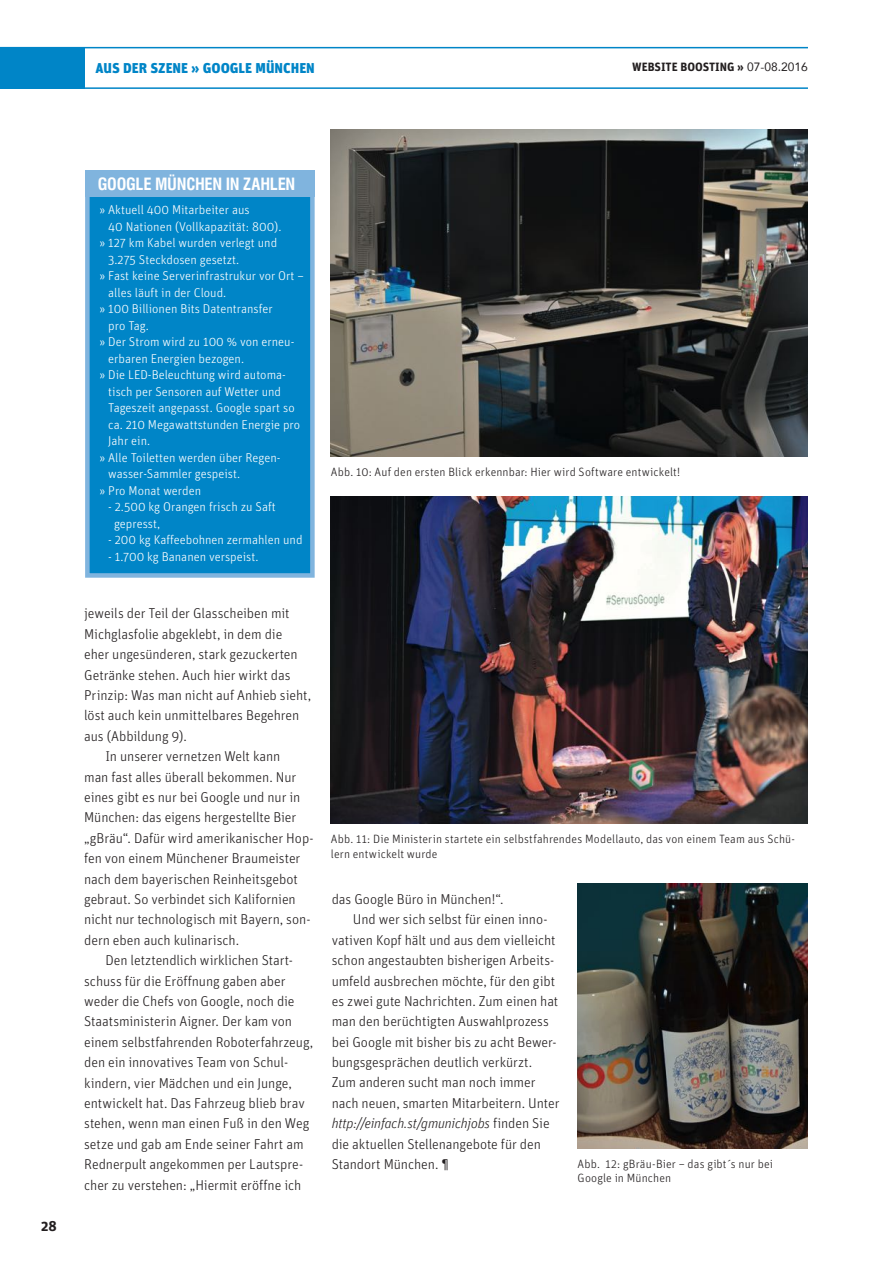
<style>
.page{position:relative;width:893px;height:1263px;background:#fff}
.page>*{position:absolute;margin:0;border:0;box-sizing:border-box;transform-origin:0 0}
.t1{font:700 condensed 16.5px "Swiss 721 BT";letter-spacing:-.015em;color:#fff}
.t2{font:300 14.25px "Unit";letter-spacing:-.005em;color:#231f20}
.t3{font:italic 300 14.25px "Unit";letter-spacing:-.015em;color:#231f20}
.t4{font:900 14.25px "Unit";color:#0085c7}
.t5{font:700 14.25px "Unit";color:#231f20}
.t6{font:300 12.75px/16.5px "Unit";color:#fff}
.t7{font:300 12px/14.4px "Unit";letter-spacing:.01em;color:#231f20}
.t8{font:700 12px "Unit";color:#231f20}
.s1{font-family:"Avenir";font-weight:400}
.s2{font-style:normal}
</style>
<div class="page">
<div style="left:0;top:47px;width:85px;height:41px;background:#0085c7"></div>
<hr style="left:0;top:47px;width:808px;height:1px;background:#0085c7">
<hr style="left:0;top:87px;width:808px;height:2px;background:#0085c7">
<img style="left:331px;top:129px;width:477px;height:328px">
<img style="left:331px;top:496px;width:477px;height:327px">
<img style="left:577px;top:883px;width:231px;height:265px">
<div style="left:85px;top:179px;width:230px;height:399px;background:#0085c7;border:4px solid #80b4de"></div>
<div style="left:85px;top:170px;width:230px;height:27px;background:#80b4de"></div>
<p class="t4" style="left:96px;top:59px;width:221px">AUS DER SZENE » GOOGLE MÜNCHEN</p>
<p class="t8" style="left:632px;top:59px;width:177px">WEBSITE BOOSTING » <span class="s1">07-08.2016</span></p>
<p class="t5" style="left:41px;top:1216px;width:17px">28</p>
<p class="t1" style="left:98px;top:174px;width:199px">GOOGLE MÜNCHEN IN ZAHLEN</p>
<p class="t6" style="left:99px;top:201px;width:152px">» Aktuell 400 Mitarbeiter aus</p>
<p class="t6" style="left:108px;top:218px;width:175px">40 Nationen (Vollkapazität: 800).</p>
<p class="t6" style="left:99px;top:234px;width:179px">» 127 km Kabel wurden verlegt und</p>
<p class="t6" style="left:108px;top:251px;width:133px">3.275 Steckdosen gesetzt.</p>
<p class="t6" style="left:99px;top:267px;width:206px">» Fast keine Serverinfrastrukur vor Ort –</p>
<p class="t6" style="left:108px;top:284px;width:120px">alles läuft in der Cloud.</p>
<p class="t6" style="left:99px;top:300px;width:175px">» 100 Billionen Bits Datentransfer</p>
<p class="t6" style="left:108px;top:317px;width:42px">pro Tag.</p>
<p class="t6" style="left:99px;top:333px;width:196px">» Der Strom wird zu 100 % von erneu-</p>
<p class="t6" style="left:108px;top:350px;width:137px">erbaren Energien bezogen.</p>
<p class="t6" style="left:99px;top:366px;width:188px">» Die LED-Beleuchtung wird automa-</p>
<p class="t6" style="left:108px;top:383px;width:174px">tisch per Sensoren auf Wetter und</p>
<p class="t6" style="left:108px;top:399px;width:188px">Tageszeit angepasst. Google spart so</p>
<p class="t6" style="left:108px;top:416px;width:193px">ca. 210 Megawattstunden Energie pro</p>
<p class="t6" style="left:108px;top:432px;width:43px">Jahr ein.</p>
<p class="t6" style="left:99px;top:449px;width:183px">» Alle Toiletten werden über Regen-</p>
<p class="t6" style="left:108px;top:465px;width:133px">wasser-Sammler gespeist.</p>
<p class="t6" style="left:99px;top:482px;width:103px">» Pro Monat werden</p>
<p class="t6" style="left:114px;top:498px;width:163px;text-indent:-6px">- 2.500 kg Orangen frisch zu Saft gepresst,</p>
<p class="t6" style="left:108px;top:531px;width:196px">- 200 kg Kaffeebohnen zermahlen und</p>
<p class="t6" style="left:108px;top:548px;width:152px">- 1.700 kg Bananen verspeist.</p>
<p class="t2" style="left:84px;top:605px;width:207px">jeweils der Teil der Glasscheiben mit</p>
<p class="t2" style="left:84px;top:626px;width:200px">Michglasfolie abgeklebt, in dem die</p>
<p class="t2" style="left:84px;top:646px;width:215px">eher ungesünderen, stark gezuckerten</p>
<p class="t2" style="left:84px;top:666px;width:208px">Getränke stehen. Auch hier wirkt das</p>
<p class="t2" style="left:84px;top:687px;width:228px">Prinzip: Was man nicht auf Anhieb sieht,</p>
<p class="t2" style="left:84px;top:707px;width:217px">löst auch kein unmittelbares Begehren</p>
<p class="t2" style="left:84px;top:728px;width:104px">aus (Abbildung 9).</p>
<p class="t2" style="left:105px;top:748px;width:176px">In unserer vernetzen Welt kann</p>
<p class="t2" style="left:84px;top:768px;width:214px">man fast alles überall bekommen. Nur</p>
<p class="t2" style="left:84px;top:789px;width:218px">eines gibt es nur bei Google und nur in</p>
<p class="t2" style="left:84px;top:809px;width:214px">München: das eigens hergestellte Bier</p>
<p class="t2" style="left:84px;top:830px;width:231px">„gBräu“. Dafür wird amerikanischer Hop-</p>
<p class="t2" style="left:84px;top:850px;width:218px">fen von einem Münchener Braumeister</p>
<p class="t2" style="left:84px;top:870px;width:215px">nach dem bayerischen Reinheitsgebot</p>
<p class="t2" style="left:84px;top:891px;width:213px">gebraut. So verbindet sich Kalifornien</p>
<p class="t2" style="left:84px;top:911px;width:228px">nicht nur technologisch mit Bayern, son-</p>
<p class="t2" style="left:84px;top:932px;width:157px">dern eben auch kulinarisch.</p>
<p class="t2" style="left:105px;top:952px;width:189px">Den letztendlich wirklichen Start-</p>
<p class="t2" style="left:84px;top:972px;width:203px">schuss für die Eröffnung gaben aber</p>
<p class="t2" style="left:84px;top:993px;width:212px">weder die Chefs von Google, noch die</p>
<p class="t2" style="left:84px;top:1013px;width:209px">Staatsministerin Aigner. Der kam von</p>
<p class="t2" style="left:84px;top:1034px;width:231px">einem selbstfahrenden Roboterfahrzeug,</p>
<p class="t2" style="left:84px;top:1054px;width:206px">den ein innovatives Team von Schul-</p>
<p class="t2" style="left:84px;top:1074px;width:209px">kindern, vier Mädchen und ein Junge,</p>
<p class="t2" style="left:84px;top:1095px;width:222px">entwickelt hat. Das Fahrzeug blieb brav</p>
<p class="t2" style="left:84px;top:1115px;width:227px">stehen, wenn man einen Fuß in den Weg</p>
<p class="t2" style="left:84px;top:1135px;width:221px">setze und gab am Ende seiner Fahrt am</p>
<p class="t2" style="left:84px;top:1156px;width:220px">Rednerpult angekommen per Lautspre-</p>
<p class="t2" style="left:84px;top:1176px;width:219px">cher zu verstehen: „Hiermit eröffne ich</p>
<p class="t7" style="left:331px;top:465px;width:351px">Abb. 10: Auf den ersten Blick erkennbar: Hier wird Software entwickelt!</p>
<p class="t7" style="left:331px;top:832px;width:466px">Abb. 11: Die Ministerin startete ein selbstfahrendes Modellauto, das von einem Team aus Schü&shy;lern entwickelt wurde</p>
<p class="t2" style="left:332px;top:891px;width:174px">das Google Büro in München!“.</p>
<p class="t2" style="left:353px;top:911px;width:196px">Und wer sich selbst für einen inno-</p>
<p class="t2" style="left:332px;top:931px;width:225px">vativen Kopf hält und aus dem vielleicht</p>
<p class="t2" style="left:332px;top:952px;width:224px">schon angestaubten bisherigen Arbeits-</p>
<p class="t2" style="left:332px;top:972px;width:225px">umfeld ausbrechen möchte, für den gibt</p>
<p class="t2" style="left:332px;top:993px;width:228px">es zwei gute Nachrichten. Zum einen hat</p>
<p class="t2" style="left:332px;top:1013px;width:219px">man den berüchtigten Auswahlprozess</p>
<p class="t2" style="left:332px;top:1033px;width:226px">bei Google mit bisher bis zu acht Bewer-</p>
<p class="t2" style="left:332px;top:1054px;width:202px">bungsgesprächen deutlich verkürzt.</p>
<p class="t2" style="left:332px;top:1074px;width:205px">Zum anderen sucht man noch immer</p>
<p class="t2" style="left:332px;top:1095px;width:229px">nach neuen, smarten Mitarbeitern. Unter</p>
<p class="t3" style="left:332px;top:1115px;width:219px">http://einfach.st/gmunichjobs <span class="s2">finden Sie</span></p>
<p class="t2" style="left:332px;top:1135px;width:211px">die aktuellen Stellenangebote für den</p>
<p class="t2" style="left:332px;top:1156px;width:119px">Standort München. ¶</p>
<p class="t7" style="left:577px;top:1156px;width:197px">Abb. 12: gBräu-Bier – das gibt´s nur bei<br>Google in München</p>
</div>
